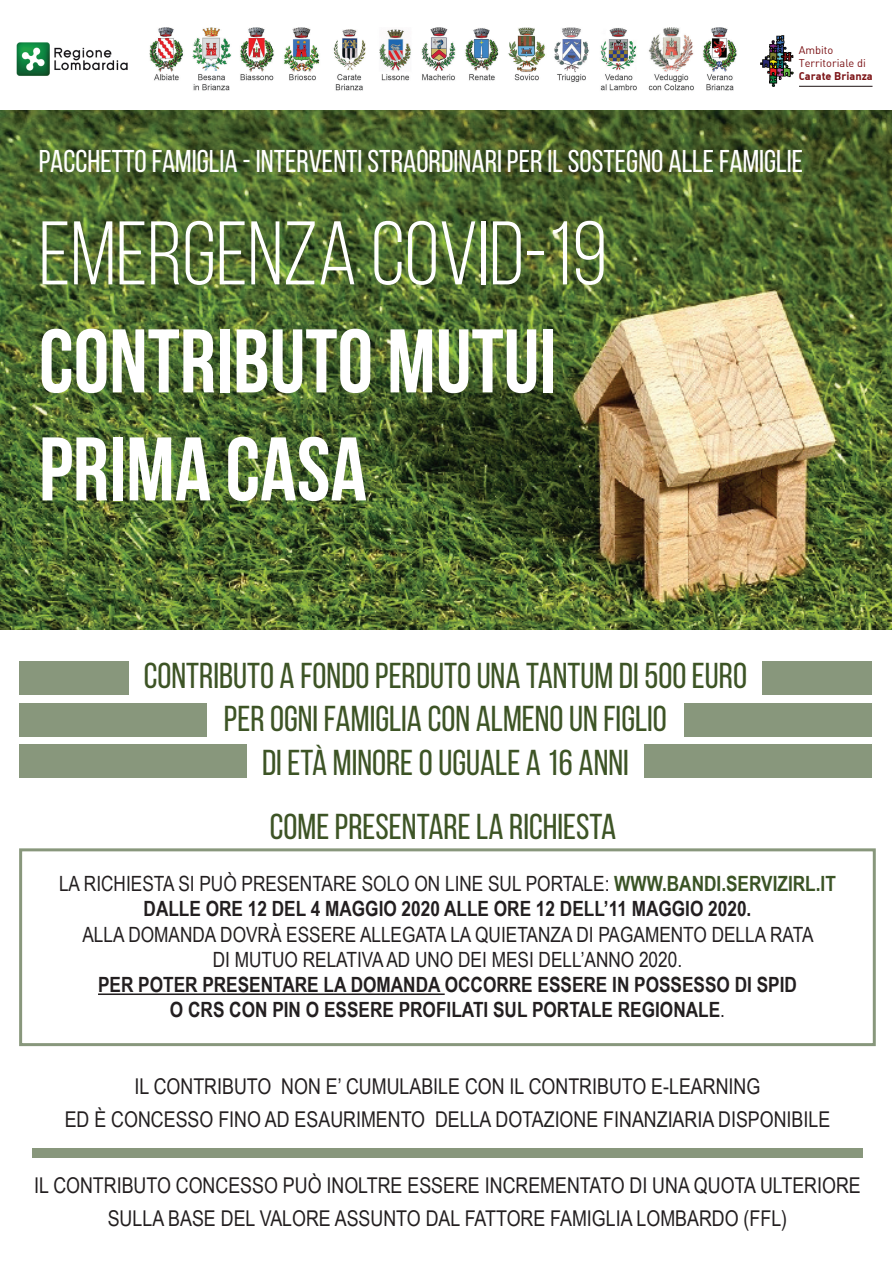
<style>
.page{position:relative;width:893px;height:1263px;background:#fff}
.page>*{position:absolute;margin:0;border:0;box-sizing:border-box;transform-origin:0 0}
.t1{font:700 90px/108px "Bebas Neue";color:#fff}
.t2{font:90px "Bebas Neue";color:#fff}
.t3{font:36px/43.2px "Bebas Neue";color:#3d5425;text-align:center}
.t4{font:31.5px "Bebas Neue";color:#fff}
.t5{font:21.75px/33px "Arial Narrow";color:#231f20}
.t6{font:21px/25.2px "Arial Narrow";color:#231f20}
.t7{font:700 21px "Arial Narrow";color:#231f20}
.t8{font:10.95px/13.2px "DIN Alternate";color:#7b1215}
.t9{font:700 10.95px "DIN Alternate";color:#7b1215}
.s1{font-weight:700;color:#3a5325}
.s2{font-weight:700}
</style>
<div class="page">
<div style="left:19px;top:661px;width:110px;height:33px;background:#88977c"></div>
<div style="left:762px;top:661px;width:109px;height:33px;background:#88977c"></div>
<div style="left:19px;top:703px;width:187px;height:33px;background:#88977c"></div>
<div style="left:684px;top:703px;width:187px;height:33px;background:#88977c"></div>
<div style="left:19px;top:745px;width:228px;height:33px;background:#88977c"></div>
<div style="left:644px;top:745px;width:227px;height:33px;background:#88977c"></div>
<img style="left:0;top:111px;width:891px;height:518px">
<hr style="left:98px;top:993px;width:347px;height:2px;background:#231f20">
<div style="left:32px;top:1147px;width:831px;height:10px;background:#88977c"></div>
<img style="left:149px;top:27px;width:588px;height:64px">
<img style="left:760px;top:35px;width:34px;height:52px">
<hr style="left:799px;top:86px;width:73px;height:1px;background:#231f20">
<img style="left:16px;top:42px;width:112px;height:34px">
<p class="t8" style="left:799px;top:43px;width:69px">Ambito<br>Territoriale di</p>
<p class="t9" style="left:799px;top:69px;width:76px">Carate Brianza</p>
<h3 class="t4" style="left:39px;top:145px;width:766px">PACCHETTO FAMIGLIA - INTERVENTI STRAORDINARI PER IL SOSTEGNO ALLE FAMIGLIE</h3>
<h1 class="t2" style="left:39px;top:205px;width:570px">EMERGENZA COVID-19</h1>
<h1 class="t1" style="left:39px;top:306px;width:519px">CONTRIBUTO MUTUI<br>PRIMA CASA</h1>
<h2 class="t3" style="left:144px;top:654px;width:605px">CONTRIBUTO A FONDO PERDUTO UNA TANTUM DI 500 EURO<br>PER OGNI FAMIGLIA CON ALMENO UN FIGLIO<br>DI ETÀ MINORE O UGUALE A 16 ANNI</h2>
<h2 class="t3" style="left:270px;top:805px;width:348px">COME PRESENTARE LA RICHIESTA</h2>
<p class="t6" style="left:144px;top:870px;width:694px;text-indent:-85px">LA RICHIESTA SI PUÒ PRESENTARE SOLO ON LINE SUL PORTALE: <span class="s1">WWW.BANDI.SERVIZIRL.IT<br></span><span class="s2">DALLE</span></p>
<p class="t7" style="left:206px;top:893px;width:78px">ORE 12 DEL</p>
<p class="t7" style="left:311px;top:893px;width:146px">4 MAGGIO 2020 ALLE</p>
<p class="t7" style="left:494px;top:893px;width:78px">ORE 12 DELL</p>
<p class="t7" style="left:604px;top:893px;width:149px">’11 MAGGIO 2020.</p>
<p class="t6" style="left:82px;top:921px;width:12px">ALLA</p>
<p class="t6" style="left:213px;top:921px;width:602px;text-indent:-84px">DOMANDA DOVRÀ ESSERE ALLEGATA LA QUIETANZA DI PAGAMENTO DELLA RATA<br>DI MUTUO RELATIVA AD UNO DEI MESI DELL’ANNO 2020.</p>
<p class="t7" style="left:98px;top:969px;width:78px">PER POTER</p>
<p class="t7" style="left:202px;top:969px;width:24px">PRESENTARE</p>
<p class="t7" style="left:324px;top:969px;width:81px">LA DOMANDA</p>
<p class="t7" style="left:445px;top:969px;width:65px">OCCORRE</p>
<p class="t7" style="left:538px;top:969px;width:13px">ESSERE</p>
<p class="t7" style="left:612px;top:969px;width:60px">IN POSSESS</p>
<p class="t7" style="left:717px;top:969px;width:72px">O DI SPID</p>
<p class="t7" style="left:170px;top:994px;width:167px">O CRS CON PIN O ESSERE</p>
<p class="t7" style="left:399px;top:994px;width:57px">PROFILATI</p>
<p class="t7" style="left:493px;top:994px;width:76px">SUL PORTALE</p>
<p class="t7" style="left:618px;top:994px;width:68px">REGIONALE</p>
<p class="t6" style="left:720px;top:996px;width:6px">.</p>
<p class="t5" style="left:135px;top:1069px;width:160px">IL CONTRIBUTO NON</p>
<p class="t5" style="left:326px;top:1069px;width:34px">E’ CUMU</p>
<p class="t5" style="left:400px;top:1069px;width:79px">LABI LE CON</p>
<p class="t5" style="left:510px;top:1069px;width:32px">IL CONTRIBUTO</p>
<p class="t5" style="left:65px;top:1069px;width:767px;text-indent:587px">E-LEARNING<br>ED È CONCESSO FINO AD ESAURIMENTO DELLA DOTAZIONE FINANZIARIA DISPONIBILE</p>
<p class="t5" style="left:34px;top:1168px;width:828px;text-align:center">IL CONTRIBUTO CONCESSO PUÒ INOLTRE ESSERE INCREMENTATO DI UNA QUOTA ULTERIORE<br>SULLA BASE DEL VALORE ASSUNTO DAL FATTORE FAMIGLIA LOMBARDO (FFL)</p>
</div>
